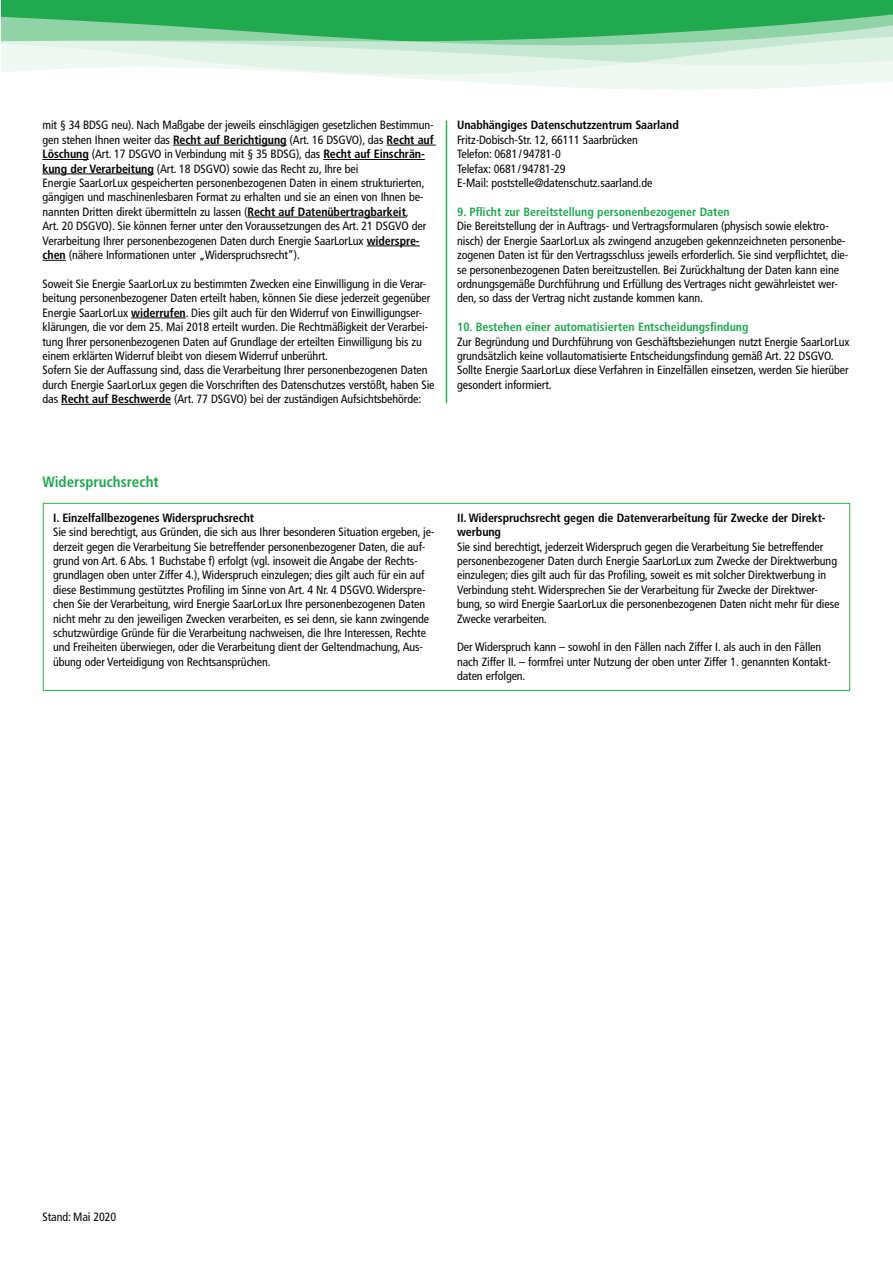
<style>
.page{position:relative;width:893px;height:1263px;background:#fff}
.page>*{position:absolute;margin:0;border:0;box-sizing:border-box;transform-origin:0 0}
.t1{font:700 condensed 15px "Frutiger";color:#1ea84e}
.t2{font:condensed 12px/14.4px "Frutiger";letter-spacing:-.005em;color:#020405}
.t3{font:700 condensed 12px/14.4px "Frutiger";letter-spacing:-.005em;color:#020405}
.t4{font:700 condensed 12px "Frutiger";color:#1ea84e}
.s1{font-weight:700}
</style>
<div class="page">
<div style="left:1px;top:0;width:892px;height:101px;background:#21a950"></div>
<svg style="left:1px;top:14px;width:892px;height:53px"></svg>
<svg style="left:1px;top:67px;width:892px;height:34px;background:#f8fcfa"></svg>
<hr style="left:173px;top:145px;width:114px;height:1px;background:#030505">
<hr style="left:386px;top:145px;width:50px;height:1px;background:#030505">
<hr style="left:43px;top:159px;width:46px;height:1px;background:#030505">
<hr style="left:323px;top:159px;width:102px;height:1px;background:#030505">
<hr style="left:43px;top:174px;width:111px;height:1px;background:#030505">
<hr style="left:247px;top:217px;width:159px;height:1px;background:#030505">
<hr style="left:367px;top:246px;width:53px;height:1px;background:#030505">
<svg style="left:43px;top:260px;width:23px;height:1px"></svg>
<hr style="left:131px;top:318px;width:55px;height:1px;background:#030505">
<hr style="left:61px;top:404px;width:110px;height:1px;background:#030505">
<hr style="left:446px;top:120px;width:1px;height:283px;background:#2bb34c">
<div style="left:43px;top:503px;width:807px;height:188px;border:1px solid #2bb34c"></div>
<p class="t2" style="left:43px;top:118px;width:393px">mit § 34 BDSG neu). Nach Maßgabe der jeweils einschlägigen gesetzlichen Bestimmun&shy;gen stehen Ihnen weiter das <span class="s1">Recht auf Berichtigung</span> (Art. 16 DSGVO), das <span class="s1">Recht auf Löschung</span> (Art. 17 DSGVO in Verbindung mit § 35 BDSG), das <span class="s1">Recht auf Einschrän&shy;kung der Verarbeitung</span> (Art. 18 DSGVO) sowie das Recht zu, Ihre bei<br>Energie SaarLorLux gespeicherten personenbezogenen Daten in einem strukturierten, gängigen und maschinenlesbaren Format zu erhalten und sie an einen von Ihnen be&shy;nannten Dritten direkt übermitteln zu lassen (<span class="s1">Recht auf Datenübertragbarkeit</span>,<br>Art. 20 DSGVO). Sie können ferner unter den Voraussetzungen des Art. 21 DSGVO der Verarbeitung Ihrer personenbezogenen Daten durch Energie SaarLorLux <span class="s1">widerspre&shy;chen</span> (nähere Informationen unter „Widerspruchsrecht“).</p>
<p class="t2" style="left:43px;top:277px;width:394px">Soweit Sie Energie SaarLorLux zu bestimmten Zwecken eine Einwilligung in die Verar&shy;beitung personenbezogener Daten erteilt haben, können Sie diese jederzeit gegenüber Energie SaarLorLux <span class="s1">widerrufen</span>. Dies gilt auch für den Widerruf von Einwilligungser&shy;klärungen, die vor dem 25. Mai 2018 erteilt wurden. Die Rechtmäßigkeit der Verarbei&shy;tung Ihrer personenbezogenen Daten auf Grundlage der erteilten Einwilligung bis zu einem erklärten Widerruf bleibt von diesem Widerruf unberührt.<br>Sofern Sie der Auffassung sind, dass die Verarbeitung Ihrer personenbezogenen Daten durch Energie SaarLorLux gegen die Vorschriften des Datenschutzes verstößt, haben Sie das <span class="s1">Recht auf Beschwerde</span> (Art. 77 DSGVO) bei der zuständigen Aufsichtsbehörde:</p>
<p class="t3" style="left:457px;top:118px;width:223px">Unabhängiges Datenschutzzentrum Saarland</p>
<p class="t2" style="left:457px;top:133px;width:197px">Fritz-Dobisch-Str. 12, 66111 Saarbrücken Telefon: 0681/94781-0<br>Telefax: 0681/94781-29<br>E-Mail: poststelle@datenschutz.saarland.de</p>
<p class="t4" style="left:457px;top:205px;width:274px">9. Pflicht zur Bereitstellung personenbezogener Daten</p>
<p class="t2" style="left:457px;top:219px;width:393px">Die Bereitstellung der in Auftrags- und Vertragsformularen (physisch sowie elektro&shy;nisch) der Energie SaarLorLux als zwingend anzugeben gekennzeichneten personenbe&shy;zogenen Daten ist für den Vertragsschluss jeweils erforderlich. Sie sind verpflichtet, die&shy;se personenbezogenen Daten bereitzustellen. Bei Zurückhaltung der Daten kann eine ordnungsgemäße Durchführung und Erfüllung des Vertrages nicht gewährleistet wer&shy;den, so dass der Vertrag nicht zustande kommen kann.</p>
<p class="t4" style="left:457px;top:320px;width:293px">10. Bestehen einer automatisierten Entscheidungsfindung</p>
<p class="t2" style="left:457px;top:334px;width:394px">Zur Begründung und Durchführung von Geschäftsbeziehungen nutzt Energie SaarLorLux grundsätzlich keine vollautomatisierte Entscheidungsfindung gemäß Art. 22 DSGVO.<br>Sollte Energie SaarLorLux diese Verfahren in Einzelfällen einsetzen, werden Sie hierüber gesondert informiert.</p>
<p class="t1" style="left:43px;top:473px;width:118px">Widerspruchsrecht</p>
<p class="t3" style="left:53px;top:510px;width:202px">I. Einzelfallbezogenes Widerspruchsrecht</p>
<p class="t2" style="left:53px;top:525px;width:383px">Sie sind berechtigt, aus Gründen, die sich aus Ihrer besonderen Situation ergeben, je&shy;derzeit gegen die Verarbeitung Sie betreffender personenbezogener Daten, die auf&shy;grund von Art. 6 Abs. 1 Buchstabe f) erfolgt (vgl. insoweit die Angabe der Rechts&shy;grundlagen oben unter Ziffer 4.), Widerspruch einzulegen; dies gilt auch für ein auf diese Bestimmung gestütztes Profiling im Sinne von Art. 4 Nr. 4 DSGVO. Widerspre&shy;chen Sie der Verarbeitung, wird Energie SaarLorLux Ihre personenbezogenen Daten nicht mehr zu den jeweiligen Zwecken verarbeiten, es sei denn, sie kann zwingende schutzwürdige Gründe für die Verarbeitung nachweisen, die Ihre Interessen, Rechte und Freiheiten überwiegen, oder die Verarbeitung dient der Geltendmachung, Aus&shy;übung oder Verteidigung von Rechtsansprüchen.</p>
<p class="t3" style="left:457px;top:510px;width:370px">II. Widerspruchsrecht gegen die Datenverarbeitung für Zwecke der Direkt&shy;werbung</p>
<p class="t2" style="left:457px;top:539px;width:384px">Sie sind berechtigt, jederzeit Widerspruch gegen die Verarbeitung Sie betreffender personenbezogener Daten durch Energie SaarLorLux zum Zwecke der Direktwerbung einzulegen; dies gilt auch für das Profiling, soweit es mit solcher Direktwerbung in Verbindung steht. Widersprechen Sie der Verarbeitung für Zwecke der Direktwer&shy;bung, so wird Energie SaarLorLux die personenbezogenen Daten nicht mehr für diese Zwecke verarbeiten.</p>
<p class="t2" style="left:457px;top:640px;width:375px">Der Widerspruch kann – sowohl in den Fällen nach Ziffer I. als auch in den Fällen nach Ziffer II. – formfrei unter Nutzung der oben unter Ziffer 1. genannten Kontakt&shy;daten erfolgen.</p>
<p class="t2" style="left:43px;top:1209px;width:75px">Stand: Mai 2020</p>
</div>
